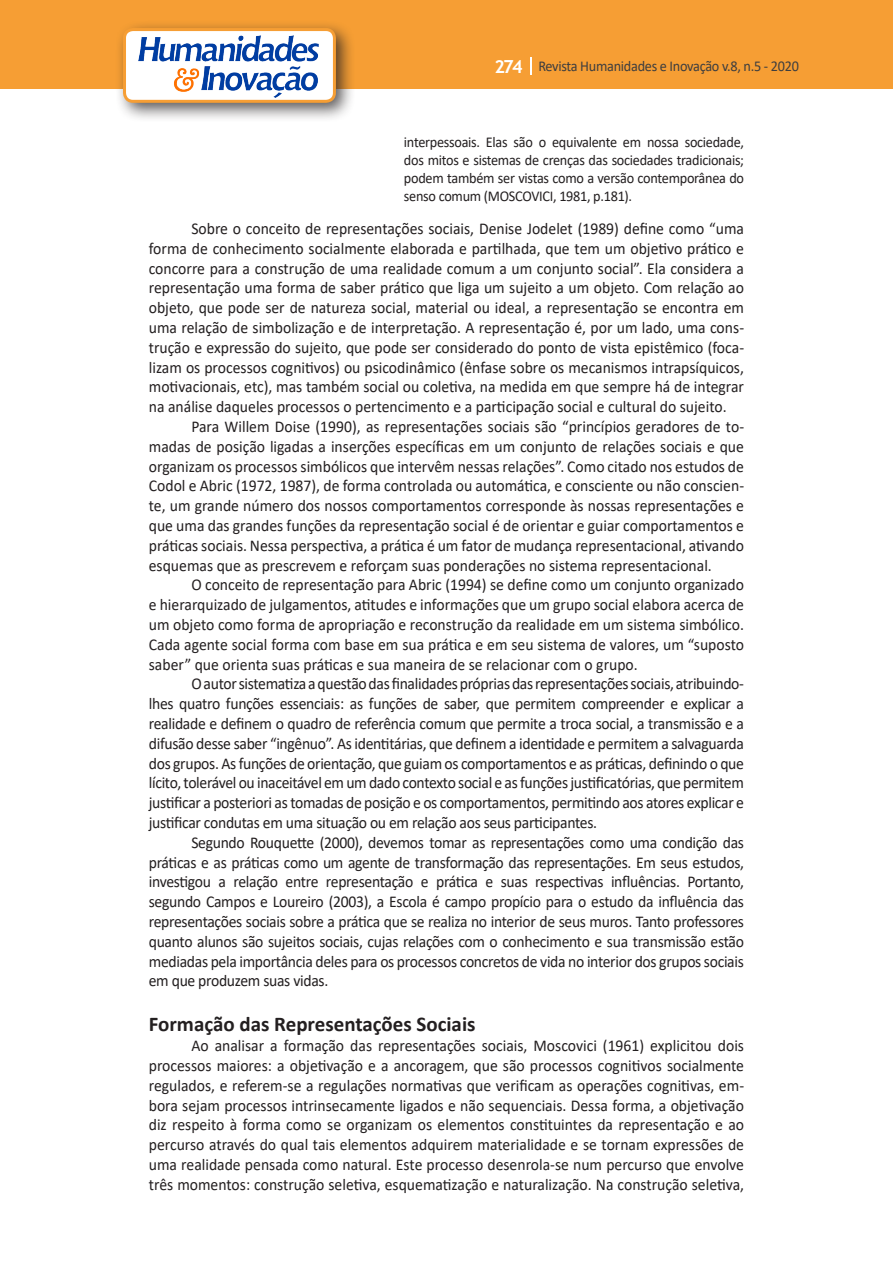
<style>
.page{position:relative;width:893px;height:1263px;background:#fff}
.page>*{position:absolute;margin:0;border:0;box-sizing:border-box;transform-origin:0 0}
.Titulo_2{font:700 21px "Calibri";color:#231f20}
.Texto{font:16.5px/19.8px "Calibri";color:#231f20;text-align:justify;scale:.95 1}
.texto{font:16.5px/19.8px "Calibri";letter-spacing:-.02em;color:#231f20;text-align:justify;scale:.95 1}
.citacao{font:15px/18px "Calibri";letter-spacing:-.02em;color:#231f20;text-align:justify;scale:.95 1}
.t1{font:15px "Calibri";letter-spacing:-.02em;color:#3e3e3f;scale:.95 1}
.s1{font-family:"Trebuchet MS";font-weight:700;font-size:18px;color:#fff}
</style>
<div class="page">
<div style="left:0;top:0;width:893px;height:88px;background:#f69e34"></div>
<svg style="left:530px;top:57px;width:2px;height:18px"></svg>
<div style="left:115px;top:20px;width:241px;height:103px;background:#231f20;opacity:.75"></div>
<div style="left:125px;top:30px;width:209px;height:71px;background:#fff;border-radius:9px"></div>
<img style="left:138px;top:35px;width:181px;height:62px">
<div style="left:123px;top:28px;width:213px;height:75px;border:3px solid #f69e34;border-radius:9px"></div>
<p class="t1" style="left:495px;top:56px;width:322px"><span class="s1">274</span> Revista Humanidades e Inovação v.8, n.5 - 2020</p>
<p class="citacao" style="left:404px;top:133px;width:360px">interpessoais. Elas são o equivalente em nossa sociedade, dos mitos e sistemas de crenças das sociedades tradicionais; podem também ser vistas como a versão contemporânea do senso comum (MOSCOVICI, 1981, p.181).</p>
<p class="Texto" style="left:149px;top:218px;width:628px;text-indent:43px">Sobre o conceito de representações sociais, Denise Jodelet (1989) define como “uma forma de conhecimento socialmente elaborada e partilhada, que tem um objetivo prático e concorre para a construção de uma realidade comum a um conjunto social”. Ela considera a representação uma forma de saber prático que liga um sujeito a um objeto. Com relação ao objeto, que pode ser de natureza social, material ou ideal, a representação se encontra em uma relação de simbolização e de interpretação. A representação é, por um lado, uma cons&shy;trução e expressão do sujeito, que pode ser considerado do ponto de vista epistêmico (foca&shy;lizam os processos cognitivos) ou psicodinâmico (ênfase sobre os mecanismos intrapsíquicos, motivacionais, etc), mas também social ou coletiva, na medida em que sempre há de integrar na análise daqueles processos o pertencimento e a participação social e cultural do sujeito.</p>
<p class="Texto" style="left:149px;top:416px;width:628px;text-indent:43px">Para Willem Doise (1990), as representações sociais são “princípios geradores de to&shy;madas de posição ligadas a inserções específicas em um conjunto de relações sociais e que organizam os processos simbólicos que intervêm nessas relações”. Como citado nos estudos de Codol e Abric (1972, 1987), de forma controlada ou automática, e consciente ou não conscien&shy;te, um grande número dos nossos comportamentos corresponde às nossas representações e que uma das grandes funções da representação social é de orientar e guiar comportamentos e práticas sociais. Nessa perspectiva, a prática é um fator de mudança representacional, ativando esquemas que as prescrevem e reforçam suas ponderações no sistema representacional.</p>
<p class="Texto" style="left:149px;top:574px;width:628px;text-indent:43px">O conceito de representação para Abric (1994) se define como um conjunto organizado e hierarquizado de julgamentos, atitudes e informações que um grupo social elabora acerca de um objeto como forma de apropriação e reconstrução da realidade em um sistema simbólico.<br>Cada agente social forma com base em sua prática e em seu sistema de valores, um “suposto saber” que orienta suas práticas e sua maneira de se relacionar com o grupo.</p>
<p class="texto" style="left:149px;top:673px;width:628px;text-indent:43px">O autor sistematiza a questão das finalidades próprias das representações sociais, atribuindo&shy;lhes quatro funções essenciais: as funções de saber, que permitem compreender e explicar a realidade e definem o quadro de referência comum que permite a troca social, a transmissão e a difusão desse saber “ingênuo”. As identitárias, que definem a identidade e permitem a salvaguarda dos grupos. As funções de orientação, que guiam os comportamentos e as práticas, definindo o que lícito, tolerável ou inaceitável em um dado contexto social e as funções justificatórias, que permitem justificar a posteriori as tomadas de posição e os comportamentos, permitindo aos atores explicar e justificar condutas em uma situação ou em relação aos seus participantes.</p>
<p class="texto" style="left:149px;top:832px;width:628px;text-indent:43px">Segundo Rouquette (2000), devemos tomar as representações como uma condição das práticas e as práticas como um agente de transformação das representações. Em seus estudos, investigou a relação entre representação e prática e suas respectivas influências. Portanto, segundo Campos e Loureiro (2003), a Escola é campo propício para o estudo da influência das representações sociais sobre a prática que se realiza no interior de seus muros. Tanto professores quanto alunos são sujeitos sociais, cujas relações com o conhecimento e sua transmissão estão mediadas pela importância deles para os processos concretos de vida no interior dos grupos sociais em que produzem suas vidas.</p>
<p class="Titulo_2" style="left:149px;top:1009px;width:328px">Formação das Representações Sociais</p>
<p class="Texto" style="left:149px;top:1035px;width:628px;text-indent:43px">Ao analisar a formação das representações sociais, Moscovici (1961) explicitou dois processos maiores: a objetivação e a ancoragem, que são processos cognitivos socialmente regulados, e referem-se a regulações normativas que verificam as operações cognitivas, em&shy;bora sejam processos intrinsecamente ligados e não sequenciais. Dessa forma, a objetivação diz respeito à forma como se organizam os elementos constituintes da representação e ao percurso através do qual tais elementos adquirem materialidade e se tornam expressões de uma realidade pensada como natural. Este processo desenrola-se num percurso que envolve três momentos: construção seletiva, esquematização e naturalização. Na construção seletiva,</p>
</div>
